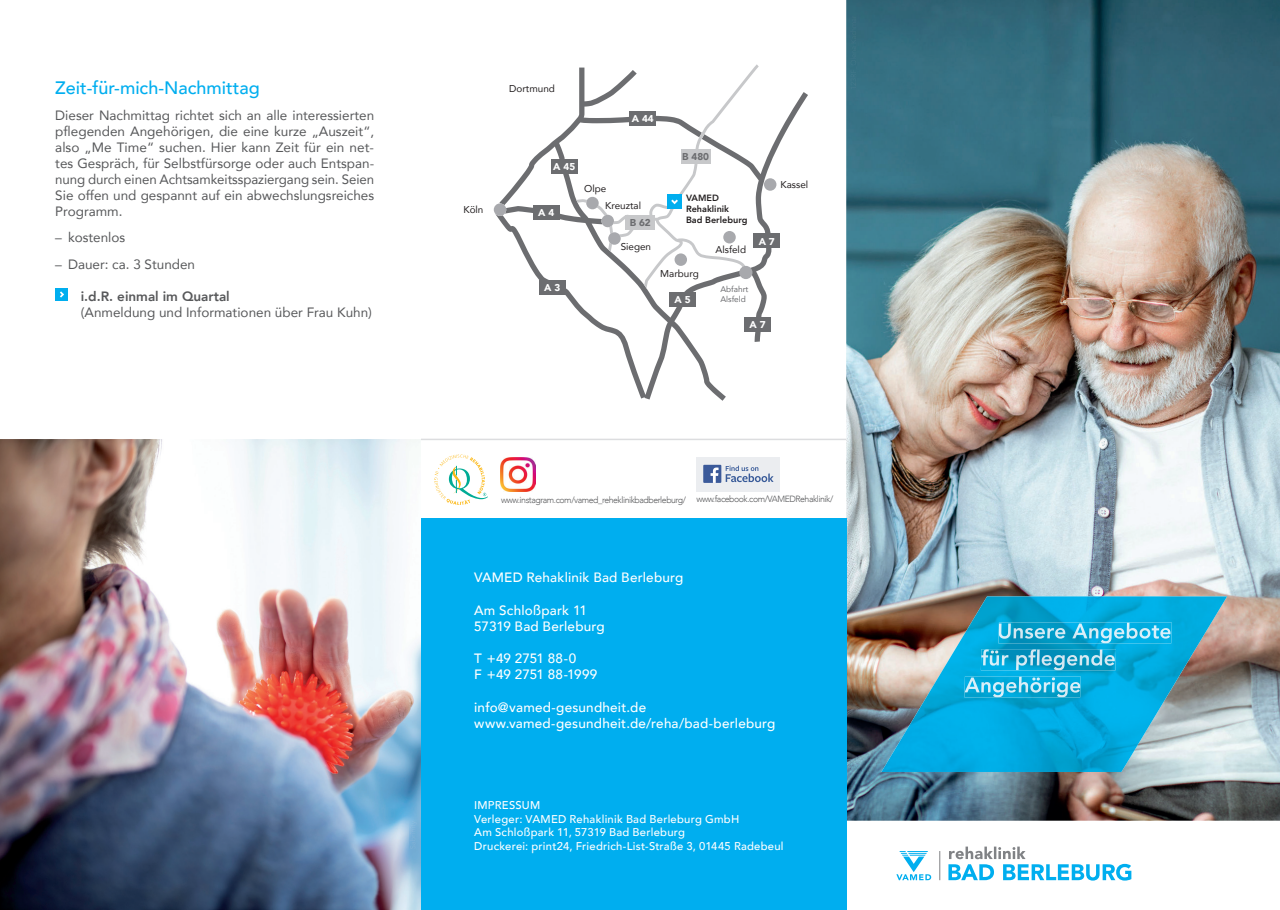
<style>
.page{position:relative;width:1280px;height:910px;background:#fff}
.page>*{position:absolute;margin:0;border:0;box-sizing:border-box;transform-origin:0 0}
.t1{font:500 18px "Avenir";color:#00aeef}
.t2{font:13.5px/15.9px "Avenir";color:#57585a;text-align:justify}
.t3{font:500 13.5px/16.2px "Avenir";letter-spacing:.015em;color:#fff}
.t4{font:500 13.5px/16.2px "Avenir";letter-spacing:-.005em;color:#fff}
.t5{font:800 13.5px "Avenir";color:#57585a}
.t6{font:500 11.25px/13.5px "Avenir";letter-spacing:.02em;color:#fff}
.t7{font:9.9px "Avenir";color:#231f20}
.t8{font:900 9.9px "Avenir";color:#fff}
.t9{font:900 9.9px "Avenir";color:#6c6d70}
.t10{font:800 9.15px/10.9px "Avenir";color:#231f20}
.t11{font:300 9px "Avenir";letter-spacing:-.05em;color:#57585a}
.t12{font:8.25px/9.9px "Avenir";color:#6c6d70}
</style>
<div class="page">
<div style="left:55px;top:288px;width:13px;height:13px;background:#00aeef"></div>
<svg style="left:60px;top:291px;width:4px;height:7px"></svg>
<img style="left:0;top:439px;width:421px;height:471px">
<img style="left:846px;top:0;width:434px;height:821px">
<img style="left:881px;top:596px;width:346px;height:176px">
<img style="left:998px;top:622px;width:174px;height:21px">
<img style="left:981px;top:649px;width:135px;height:21px">
<img style="left:964px;top:676px;width:117px;height:21px">
<svg style="left:948px;top:847px;width:183px;height:34px"></svg>
<svg style="left:939px;top:851px;width:1px;height:29px"></svg>
<svg style="left:896px;top:851px;width:35px;height:29px"></svg>
<img style="left:850px;top:16px;width:7px;height:73px">
<div style="left:421px;top:519px;width:425px;height:391px;background:#00aeef"></div>
<svg style="left:497px;top:92px;width:311px;height:309px"></svg>
<svg style="left:494px;top:203px;width:12px;height:13px"></svg>
<div style="left:764px;top:178px;width:12px;height:13px;background:#a8a9ad;border-radius:50%"></div>
<div style="left:753px;top:234px;width:27px;height:14px;background:#6c6d70"></div>
<div style="left:744px;top:318px;width:27px;height:14px;background:#6c6d70"></div>
<div style="left:539px;top:281px;width:27px;height:14px;background:#6c6d70"></div>
<div style="left:533px;top:206px;width:26px;height:14px;background:#6c6d70"></div>
<div style="left:551px;top:160px;width:27px;height:14px;background:#6c6d70"></div>
<svg style="left:576px;top:64px;width:191px;height:278px"></svg>
<div style="left:739px;top:266px;width:13px;height:13px;background:#a8a9ad;border-radius:50%"></div>
<hr style="left:421px;top:439px;width:425px;height:1px;background:#dcdddf">
<div style="left:696px;top:457px;width:83px;height:34px;background:#ebedf0"></div>
<svg style="left:726px;top:466px;width:47px;height:16px"></svg>
<div style="left:703px;top:465px;width:18px;height:18px;background:#3b5a9a"></div>
<svg style="left:710px;top:467px;width:8px;height:16px"></svg>
<img style="left:501px;top:457px;width:34px;height:35px">
<svg style="left:434px;top:454px;width:54px;height:51px"></svg>
<img style="left:410px;top:821px;width:7px;height:28px">
<h1 class="t1" style="left:55px;top:72px;width:206px">Zeit-für-mich-Nachmittag</h1>
<p class="t2" style="left:55px;top:107px;width:320px">Dieser Nachmittag richtet sich an alle interessierten pflegenden Angehörigen, die eine kurze „Auszeit“, also „Me Time“ suchen. Hier kann Zeit für ein net&shy;tes Gespräch, für Selbstfürsorge oder auch Entspan&shy;nung durch einen Achtsamkeitsspaziergang sein. Seien Sie offen und gespannt auf ein abwechslungsreiches Programm.</p>
<p class="t2" style="left:55px;top:229px;width:72px">– kostenlos</p>
<p class="t2" style="left:55px;top:256px;width:141px">– Dauer: ca. 3 Stunden</p>
<p class="t5" style="left:81px;top:286px;width:151px">i.d.R. einmal im Quartal</p>
<p class="t2" style="left:81px;top:304px;width:293px">(Anmeldung und Informationen über Frau Kuhn)</p>
<p class="t7" style="left:463px;top:202px;width:21px">Köln</p>
<p class="t7" style="left:509px;top:80px;width:47px">Dortmund</p>
<p class="t8" style="left:632px;top:111px;width:23px">A 44</p>
<p class="t8" style="left:553px;top:158px;width:23px">A 45</p>
<p class="t8" style="left:538px;top:204px;width:18px">A 4</p>
<p class="t7" style="left:584px;top:181px;width:24px">Olpe</p>
<p class="t7" style="left:605px;top:198px;width:37px">Kreuztal</p>
<p class="t9" style="left:630px;top:214px;width:23px">B 62</p>
<p class="t7" style="left:621px;top:238px;width:32px">Siegen</p>
<p class="t8" style="left:544px;top:279px;width:18px">A 3</p>
<p class="t9" style="left:682px;top:148px;width:28px">B 480</p>
<p class="t10" style="left:686px;top:192px;width:63px">VAMED<br>Rehaklinik<br>Bad Berleburg</p>
<p class="t7" style="left:660px;top:266px;width:40px">Marburg</p>
<p class="t8" style="left:675px;top:291px;width:18px">A 5</p>
<p class="t7" style="left:715px;top:242px;width:32px">Alsfeld</p>
<p class="t12" style="left:720px;top:284px;width:30px">Abfahrt<br>Alsfeld</p>
<p class="t7" style="left:780px;top:176px;width:29px">Kassel</p>
<p class="t8" style="left:759px;top:233px;width:18px">A 7</p>
<p class="t8" style="left:749px;top:316px;width:18px">A 7</p>
<p class="t11" style="left:501px;top:494px;width:334px">www.instagram.com/vamed_reheklinikbadberleburg/ www.facebook.com/VAMEDRehaklinik/</p>
<p class="t3" style="left:474px;top:569px;width:211px">VAMED Rehaklinik Bad Berleburg</p>
<p class="t3" style="left:474px;top:601px;width:132px">Am Schloßpark 11<br>57319 Bad Berleburg</p>
<p class="t4" style="left:474px;top:650px;width:125px">T +49 2751 88-0<br>F +49 2751 88-1999</p>
<p class="t3" style="left:474px;top:698px;width:303px">info@vamed-gesundheit.de www.vamed-gesundheit.de/reha/bad-berleburg</p>
<p class="t6" style="left:474px;top:798px;width:311px">IMPRESSUM<br>Verleger: VAMED Rehaklinik Bad Berleburg GmbH<br>Am Schloßpark 11, 57319 Bad Berleburg<br>Druckerei: print24, Friedrich-List-Straße 3, 01445 Radebeul</p>
</div>
